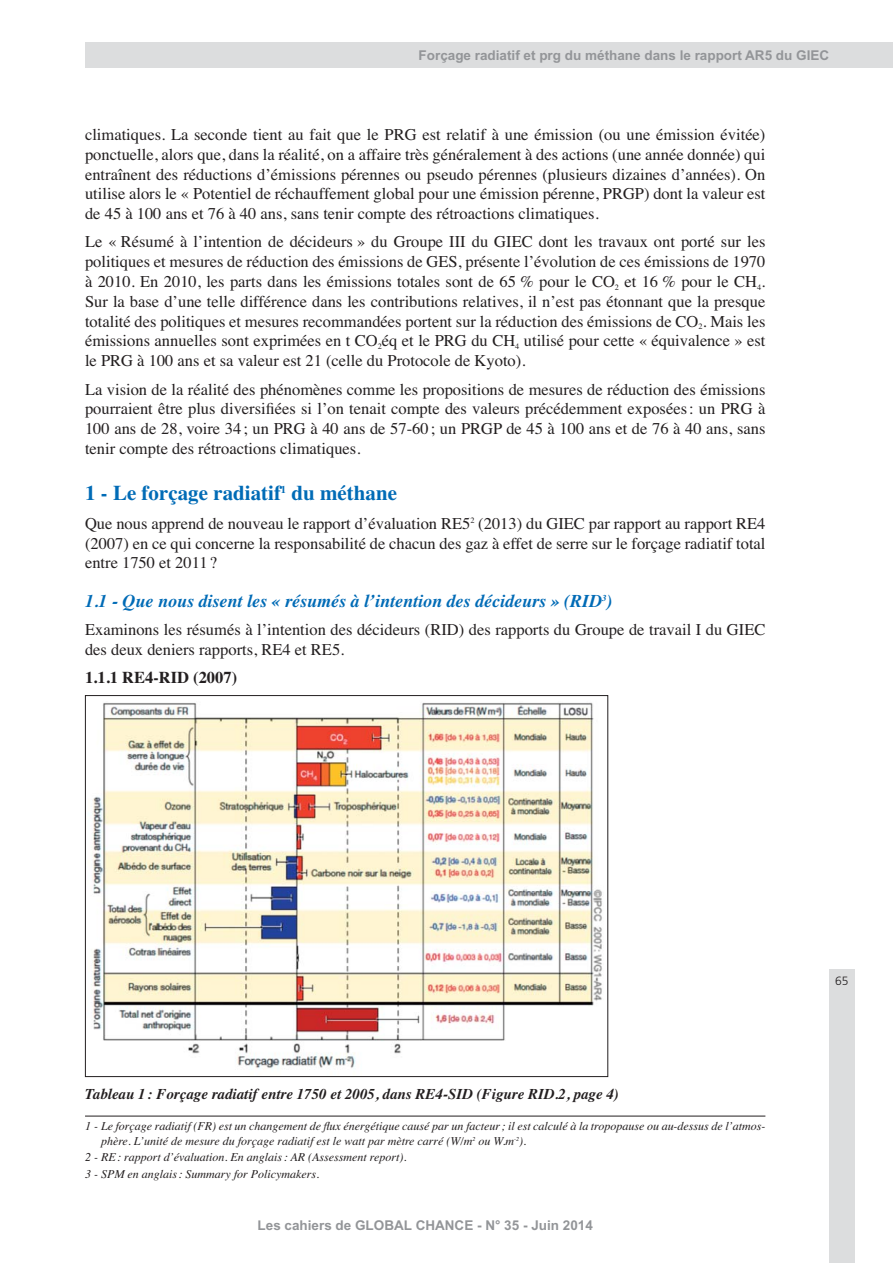
<style>
.page{position:relative;width:893px;height:1263px;background:#fff}
.page>*{position:absolute;margin:0;border:0;box-sizing:border-box;transform-origin:0 0}
.t1{font:700 21px "Times";color:#006bb6}
.t2{font:italic 700 18px "Times";color:#006bb6}
.t3{font:16.5px/19.8px "Times";color:#231f20;text-align:justify}
.t4{font:700 16.5px "Times";color:#231f20}
.t5{font:italic 700 15px "Times";color:#231f20}
.t6{font:700 13.5px "Arial";color:#939598}
.t7{font:italic 12px/14.4px "Times";color:#231f20}
.t8{font:300 12px "Frutiger";color:#231f20}
</style>
<div class="page">
<div style="left:829px;top:969px;width:26px;height:294px;background:#dcddde"></div>
<div style="left:85px;top:43px;width:808px;height:25px;background:#dcddde"></div>
<img style="left:92px;top:702px;width:510px;height:367px">
<hr style="left:85px;top:1116px;width:680px;height:1px;background:#231f20">
<p class="t6" style="left:419px;top:48px;width:412px">Forçage radiatif et prg du méthane dans le rapport AR5 du GIEC</p>
<p class="t3" style="left:85px;top:126px;width:682px">climatiques. La seconde tient au fait que le PRG est relatif à une émission (ou une émission évitée) ponctuelle, alors que, dans la réalité, on a affaire très généralement à des actions (une année donnée) qui entraînent des réductions d’émissions pérennes ou pseudo pérennes (plusieurs dizaines d’années). On utilise alors le « Potentiel de réchauffement global pour une émission pérenne, PRGP) dont la valeur est de 45 à 100 ans et 76 à 40 ans, sans tenir compte des rétroactions climatiques.</p>
<p class="t3" style="left:85px;top:234px;width:682px">Le « Résumé à l’intention de décideurs » du Groupe III du GIEC dont les travaux ont porté sur les politiques et mesures de réduction des émissions de GES, présente l’évolution de ces émissions de 1970 à 2010. En 2010, les parts dans les émissions totales sont de 65 % pour le CO<sub>2</sub> et 16 % pour le CH<sub>4</sub>.<br>Sur la base d’une telle différence dans les contributions relatives, il n’est pas étonnant que la presque totalité des politiques et mesures recommandées portent sur la réduction des émissions de CO<sub>2</sub>. Mais les émissions annuelles sont exprimées en t CO<sub>2</sub>éq et le PRG du CH<sub>4</sub> utilisé pour cette « équivalence » est le PRG à 100 ans et sa valeur est 21 (celle du Protocole de Kyoto).</p>
<p class="t3" style="left:85px;top:381px;width:682px">La vision de la réalité des phénomènes comme les propositions de mesures de réduction des émissions pourraient être plus diversifiées si l’on tenait compte des valeurs précédemment exposées : un PRG à 100 ans de 28, voire 34 ; un PRG à 40 ans de 57-60 ; un PRGP de 45 à 100 ans et de 76 à 40 ans, sans tenir compte des rétroactions climatiques.</p>
<p class="t1" style="left:85px;top:486px;width:314px">1 - Le forçage radiatif<sup>1</sup> du méthane</p>
<p class="t3" style="left:85px;top:515px;width:682px">Que nous apprend de nouveau le rapport d’évaluation RE5<sup>2</sup> (2013) du GIEC par rapport au rapport RE4 (2007) en ce qui concerne la responsabilité de chacun des gaz à effet de serre sur le forçage radiatif total entre 1750 et 2011 ?</p>
<p class="t2" style="left:85px;top:594px;width:529px">1.1 - Que nous disent les « résumés à l’intention des décideurs » (RID<sup>3</sup>)</p>
<p class="t3" style="left:85px;top:621px;width:682px">Examinons les résumés à l’intention des décideurs (RID) des rapports du Groupe de travail I du GIEC des deux deniers rapports, RE4 et RE5.</p>
<p class="t4" style="left:85px;top:672px;width:154px">1.1.1 RE4-RID (2007)</p>
<p class="t5" style="left:85px;top:1089px;width:535px">Tableau 1 : Forçage radiatif entre 1750 et 2005, dans RE4-SID (Figure RID.2, page 4)</p>
<p class="t7" style="left:101px;top:1120px;width:666px;text-indent:-16px">1 - Le forçage radiatif (FR) est un changement de flux énergétique causé par un facteur ; il est calculé à la tropopause ou au-dessus de l’atmos&shy;phère. L’unité de mesure du forçage radiatif est le watt par mètre carré (W/m<sup>2</sup> ou W.m<sup>-2</sup>).</p>
<p class="t7" style="left:85px;top:1150px;width:323px;line-height:16.5px">2 - RE : rapport d’évaluation. En anglais : AR (Assessment report).<br>3 - SPM en anglais : Summary for Policymakers.</p>
<p class="t6" style="left:258px;top:1218px;width:337px">Les cahiers de GLOBAL CHANCE - N° 35 - Juin 2014</p>
<p class="t8" style="left:835px;top:976px;width:15px">65</p>
</div>
